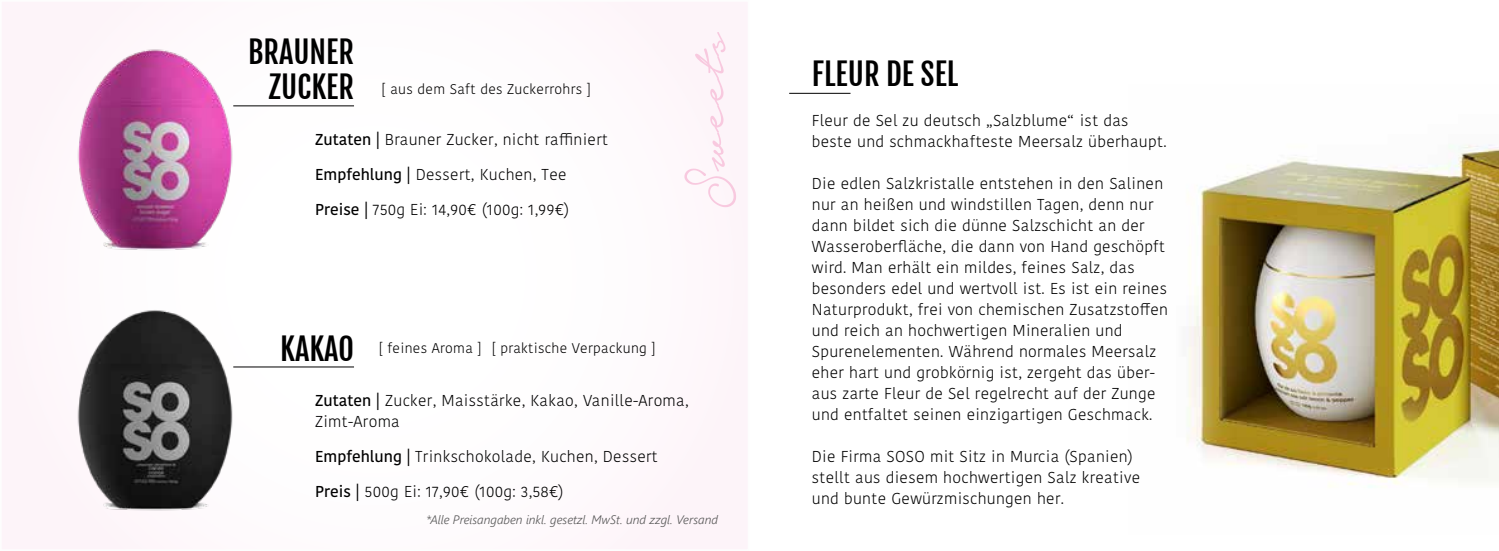
<style>
.page{position:relative;width:1499px;height:551px;background:#fff}
.page>*{position:absolute;margin:0;border:0;box-sizing:border-box;transform-origin:0 0}
.t1{font:71.75px "Notera Personal Use Only";color:#f8c9df}
.t2{font:30.28px/35px "Fjalla One";color:#000;text-align:right}
.t3{font:300 15.75px/21px "Kohinoor Devanagari";letter-spacing:.02em;color:#000}
.t4{font:300 14px "Kohinoor Devanagari";letter-spacing:.02em;color:#000}
.t5{font:italic 12.25px "Webly Sleek UI Semilight";color:#565656}
.s1{font-weight:500}
</style>
<div class="page">
<img style="left:1187px;top:144px;width:311px;height:344px">
<img style="left:41px;top:310px;width:228px;height:209px">
<hr style="left:233px;top:105px;width:121px;height:1px;background:#000">
<hr style="left:233px;top:366px;width:121px;height:1px;background:#000">
<img style="left:41px;top:30px;width:228px;height:221px">
<hr style="left:789px;top:93px;width:61px;height:1px;background:#000">
<h2 class="t2" style="left:248px;top:35px;width:107px">BRAUNER<br>ZUCKER</h2>
<p class="t4" style="left:381px;top:81px;width:211px">[ aus dem Saft des Zuckerrohrs ]</p>
<p class="t3" style="left:315px;top:129px;width:294px"><span class="s1">Zutaten |</span> Brauner Zucker, nicht raffiniert</p>
<p class="t3" style="left:315px;top:164px;width:253px"><span class="s1">Empfehlung |</span> Dessert, Kuchen, Tee</p>
<p class="t3" style="left:315px;top:199px;width:255px"><span class="s1">Preise |</span> 750g Ei: 14,90€ (100g: 1,99€)</p>
<h1 class="t1" style="left:672px;top:207px;width:177px;rotate:-90deg">Sweets</h1>
<h2 class="t2" style="left:280px;top:331px;width:75px">KAKAO</h2>
<p class="t4" style="left:379px;top:340px;width:278px">[ feines Aroma ] [ praktische Verpackung ]</p>
<p class="t3" style="left:315px;top:390px;width:375px"><span class="s1">Zutaten |</span> Zucker, Maisstärke, Kakao, Vanille-Aroma,<br>Zimt-Aroma</p>
<p class="t3" style="left:315px;top:446px;width:344px"><span class="s1">Empfehlung |</span> Trinkschokolade, Kuchen, Dessert</p>
<p class="t3" style="left:315px;top:481px;width:250px"><span class="s1">Preis |</span> 500g Ei: 17,90€ (100g: 3,58€)</p>
<p class="t5" style="left:426px;top:511px;width:293px">*Alle Preisangaben inkl. gesetzl. MwSt. und zzgl. Versand</p>
<h2 class="t2" style="left:811px;top:56px;width:148px">FLEUR DE SEL</h2>
<p class="t3" style="left:811px;top:110px;width:356px">Fleur de Sel zu deutsch „Salzblume“ ist das beste und schmackhafteste Meersalz überhaupt.</p>
<p class="t3" style="left:811px;top:173px;width:358px">Die edlen Salzkristalle entstehen in den Salinen nur an heißen und windstillen Tagen, denn nur dann bildet sich die dünne Salzschicht an der Wasseroberfläche, die dann von Hand geschöpft wird. Man erhält ein mildes, feines Salz, das besonders edel und wertvoll ist. Es ist ein reines Naturprodukt, frei von chemischen Zusatzstoffen und reich an hochwertigen Mineralien und Spurenelementen. Während normales Meersalz eher hart und grobkörnig ist, zergeht das über&shy;aus zarte Fleur de Sel regelrecht auf der Zunge und entfaltet seinen einzigartigen Geschmack.</p>
<p class="t3" style="left:811px;top:446px;width:330px">Die Firma SOSO mit Sitz in Murcia (Spanien) stellt aus diesem hochwertigen Salz kreative und bunte Gewürzmischungen her.</p>
</div>
